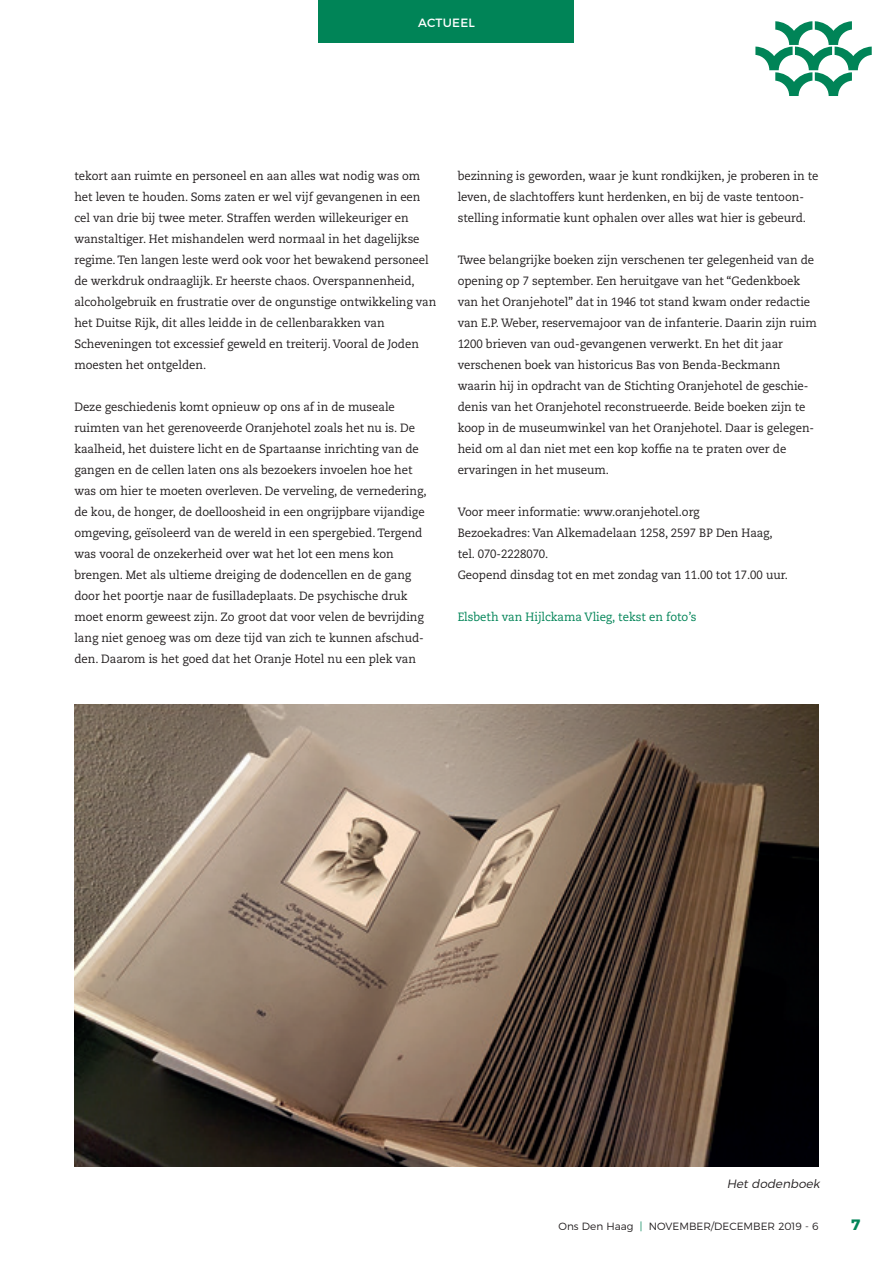
<style>
.page{position:relative;width:893px;height:1263px;background:#fff}
.page>*{position:absolute;margin:0;border:0;box-sizing:border-box;transform-origin:0 0}
.t1{font:700 15px "Montserrat";color:#008457}
.t2{font:12px/21px "Caecilia LT Std";letter-spacing:-.005em;color:#231f20;scale:.95 1}
.t3{font:12px "Caecilia LT Std";color:#008457;scale:.95 1}
.t4{font:italic 300 12px "Montserrat";color:#231f20}
.t5{font:12px "Montserrat";letter-spacing:.02em;color:#fff}
.t6{font:300 10.5px "Montserrat";color:#231f20}
.s1{color:#008457}
</style>
<div class="page">
<svg style="left:755px;top:21px;width:117px;height:75px"></svg>
<div style="left:319px;top:0;width:255px;height:43px;background:#008457"></div>
<img style="left:74px;top:704px;width:745px;height:462px">
<p class="t5" style="left:418px;top:13px;width:58px">ACTUEEL</p>
<p class="t2" style="left:74px;top:166px;width:382px">tekort aan ruimte en personeel en aan alles wat nodig was om het leven te houden. Soms zaten er wel vijf gevangenen in een cel van drie bij twee meter. Straffen werden willekeuriger en wanstaltiger. Het mishandelen werd normaal in het dagelijkse regime. Ten langen leste werd ook voor het bewakend personeel de werkdruk ondraaglijk. Er heerste chaos. Overspannenheid, alcoholgebruik en frustratie over de ongunstige ontwikkeling van het Duitse Rijk, dit alles leidde in de cellenbarakken van Scheveningen tot excessief geweld en treiterij. Vooral de Joden moesten het ontgelden.</p>
<p class="t2" style="left:74px;top:397px;width:372px">Deze geschiedenis komt opnieuw op ons af in de museale ruimten van het gerenoveerde Oranjehotel zoals het nu is. De kaalheid, het duistere licht en de Spartaanse inrichting van de gangen en de cellen laten ons als bezoekers invoelen hoe het was om hier te moeten overleven. De verveling, de vernedering, de kou, de honger, de doelloosheid in een ongrijpbare vijandige omgeving, geïsoleerd van de wereld in een spergebied. Tergend was vooral de onzekerheid over wat het lot een mens kon brengen. Met als ultieme dreiging de dodencellen en de gang door het poortje naar de fusilladeplaats. De psychische druk moet enorm geweest zijn. Zo groot dat voor velen de bevrijding lang niet genoeg was om deze tijd van zich te kunnen afschud&shy;den. Daarom is het goed dat het Oranje Hotel nu een plek van</p>
<p class="t2" style="left:458px;top:166px;width:381px">bezinning is geworden, waar je kunt rondkijken, je proberen in te leven, de slachtoffers kunt herdenken, en bij de vaste tentoon&shy;stelling informatie kunt ophalen over alles wat hier is gebeurd.</p>
<p class="t2" style="left:458px;top:250px;width:379px">Twee belangrijke boeken zijn verschenen ter gelegenheid van de opening op 7 september. Een heruitgave van het “Gedenkboek van het Oranjehotel” dat in 1946 tot stand kwam onder redactie van E.P. Weber, reservemajoor van de infanterie. Daarin zijn ruim 1200 brieven van oud-gevangenen verwerkt. En het dit jaar verschenen boek van historicus Bas von Benda-Beckmann waarin hij in opdracht van de Stichting Oranjehotel de geschie&shy;denis van het Oranjehotel reconstrueerde. Beide boeken zijn te koop in de museumwinkel van het Oranjehotel. Daar is gelegen&shy;heid om al dan niet met een kop koffie na te praten over de ervaringen in het museum.</p>
<p class="t2" style="left:458px;top:502px;width:349px">Voor meer informatie: www.oranjehotel.org<br>Bezoekadres: Van Alkemadelaan 1258, 2597 BP Den Haag, tel. 070-2228070.<br>Geopend dinsdag tot en met zondag van 11.00 tot 17.00 uur.</p>
<p class="t3" style="left:458px;top:610px;width:253px">Elsbeth van Hijlckama Vlieg, tekst en foto’s</p>
<p class="t4" style="left:727px;top:1175px;width:97px">Hetdodenboek</p>
<p class="t6" style="left:558px;top:1218px;width:262px">Ons Den Haag <span class="s1">|</span> NOVEMBER/DECEMBER 2019 - 6</p>
<p class="t1" style="left:851px;top:1212px;width:11px">7</p>
</div>
